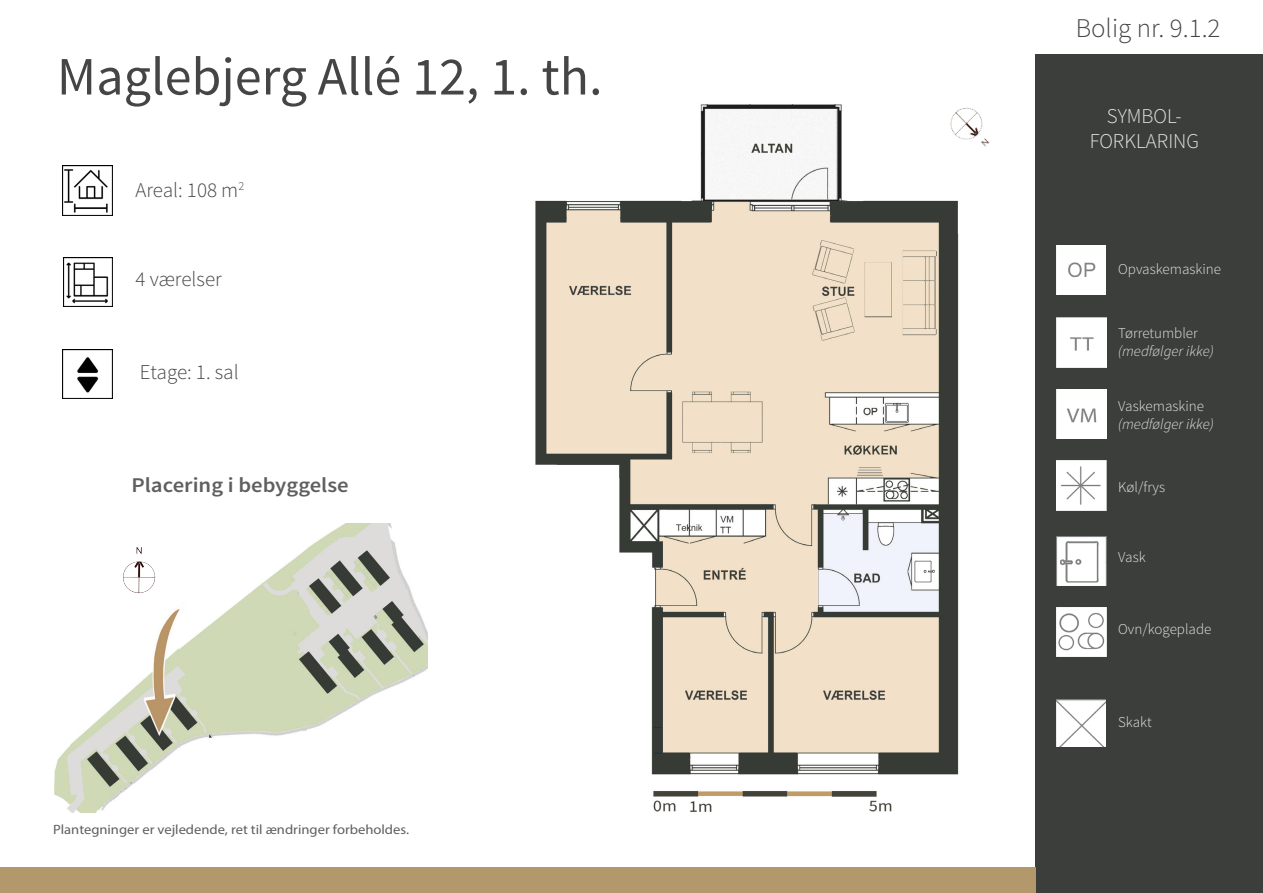
<style>
.page{position:relative;width:1263px;height:893px;background:#fff}
.page>*{position:absolute;margin:0;border:0;box-sizing:border-box;transform-origin:0 0}
.t1{font:54px "Source Sans Pro";color:#464545}
.t2{font:300 27px "Source Sans Pro";color:#464545}
.t3{font:300 21px "Source Sans Pro";color:#454545}
.t4{font:600 21px "Source Sans Pro";color:#5f5f5f;scale:1.08 1}
.t5{font:300 21px/25.2px "Source Sans Pro";color:#e4e4e4;text-align:center}
.t6{font:300 15px "Source Sans Pro";color:#e4e4e4}
.t7{font:italic 300 15px "Source Sans Pro";color:#e4e4e4}
.t8{font:13.5px "Myriad Pro";color:#5f5f5f;scale:1.08 1}
</style>
<div class="page">
<img style="left:535px;top:104px;width:424px;height:708px">
<img style="left:54px;top:523px;width:373px;height:289px">
<img style="left:62px;top:165px;width:50px;height:50px">
<img style="left:121px;top:545px;width:39px;height:68px">
<div style="left:1035px;top:54px;width:228px;height:839px;background:#3b3e3a"></div>
<img style="left:1057px;top:246px;width:49px;height:48px">
<div style="left:1057px;top:317px;width:50px;height:50px;background:#fff"></div>
<img style="left:1057px;top:389px;width:50px;height:50px">
<img style="left:1056px;top:461px;width:50px;height:49px">
<img style="left:1056px;top:536px;width:50px;height:49px">
<img style="left:1057px;top:608px;width:49px;height:49px">
<img style="left:1057px;top:700px;width:48px;height:46px">
<img style="left:64px;top:258px;width:49px;height:49px">
<div style="left:0;top:867px;width:1035px;height:26px;background:#b3986c"></div>
<img style="left:925px;top:104px;width:64px;height:56px">
<img style="left:63px;top:349px;width:49px;height:49px">
<h1 class="t1" style="left:57px;top:43px;width:547px">Maglebjerg Allé 12, 1. th.</h1>
<h3 class="t3" style="left:136px;top:178px;width:110px">Areal: 108 m<sup>2</sup></h3>
<h3 class="t3" style="left:136px;top:266px;width:88px">4 værelser</h3>
<h3 class="t3" style="left:140px;top:359px;width:100px">Etage: 1. sal</h3>
<h3 class="t4" style="left:131px;top:472px;width:203px">Placering i bebyggelse</h3>
<p class="t8" style="left:53px;top:821px;width:331px">Plantegninger er vejledende, ret til ændringer forbeholdes.</p>
<h2 class="t2" style="left:1076px;top:12px;width:146px">Bolig nr. 9.1.2</h2>
<h3 class="t5" style="left:1090px;top:103px;width:111px">SYMBOL-<br>FORKLARING</h3>
<p class="t6" style="left:1118px;top:260px;width:104px">Opvaskemaskine</p>
<p class="t6" style="left:1118px;top:324px;width:81px">Tørretumbler</p>
<p class="t7" style="left:1118px;top:342px;width:97px">(medfølger ikke)</p>
<p class="t6" style="left:1118px;top:397px;width:87px">Vaskemaskine</p>
<p class="t7" style="left:1118px;top:415px;width:97px">(medfølger ikke)</p>
<p class="t6" style="left:1118px;top:478px;width:48px">Køl/frys</p>
<p class="t6" style="left:1118px;top:548px;width:29px">Vask</p>
<p class="t6" style="left:1118px;top:620px;width:95px">Ovn/kogeplade</p>
<p class="t6" style="left:1118px;top:713px;width:35px">Skakt</p>
</div>
